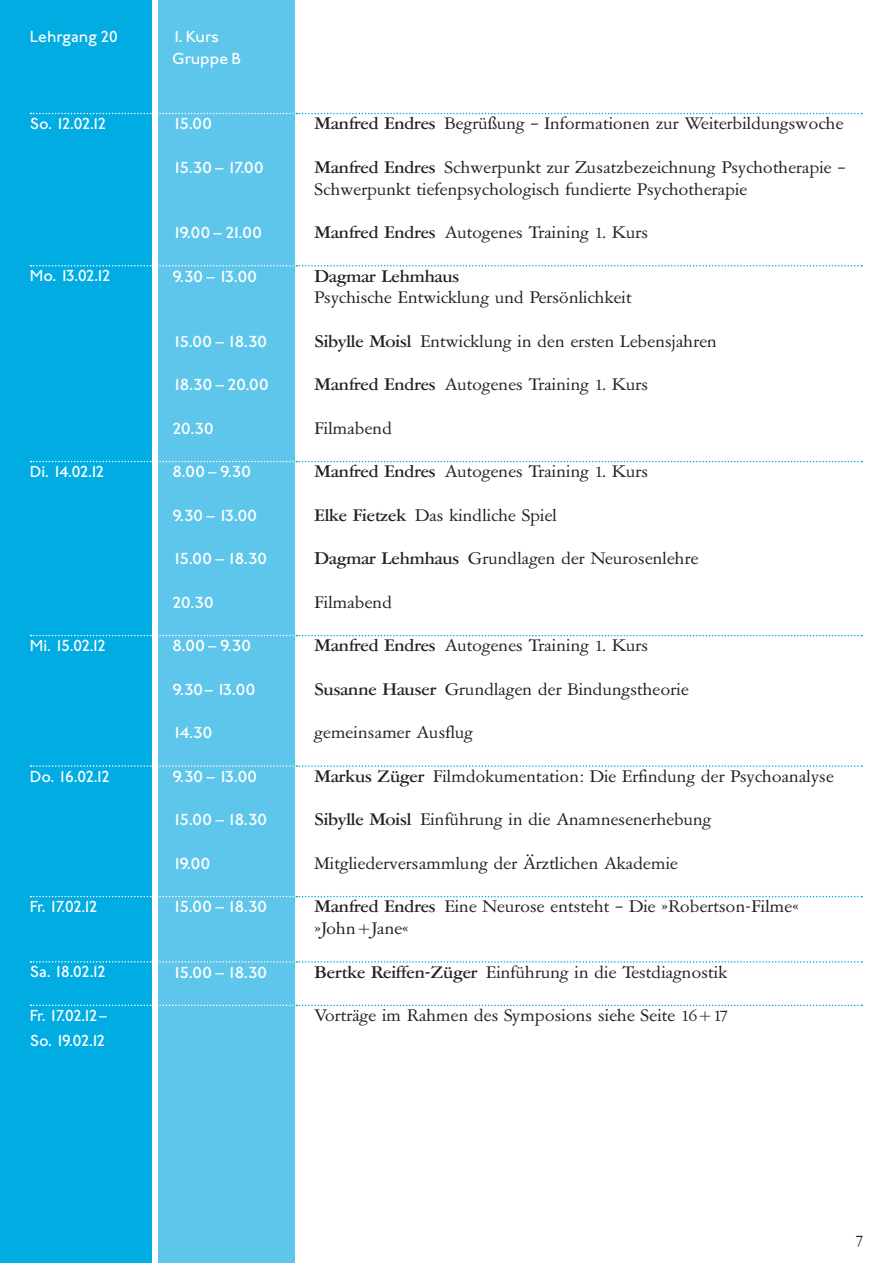
<style>
.page{position:relative;width:893px;height:1263px;background:#fff}
.page>*{position:absolute;margin:0;border:0;box-sizing:border-box;transform-origin:0 0}
.t1{font:16.5px/21.8px "Garamont Amsterdam BQ";color:#231f20;scale:1.09 1}
.t2{font:500 16.5px "Johnston ITC";letter-spacing:-.055em;color:#fff;scale:1.09 1}
.t3{font:500 16.5px "Johnston ITC";letter-spacing:-.055em;color:#fff}
.t4{font:500 16.5px/25px "Johnston ITC";letter-spacing:-.125em;color:#fff}
.t5{font:500 16.5px "Garamont Amsterdam BQ";color:#231f20;scale:1.09 1}
.t6{font:500 16.5px/21.8px "Johnston ITC";color:#fff}
.t7{font:500 16.5px "Johnston ITC";letter-spacing:-.005em;color:#fff}
.t8{font:16.5px "Garamont Amsterdam BQ";color:#231f20}
.s1{font-weight:500}
</style>
<div class="page">
<div style="left:0;top:0;width:152px;height:1263px;background:#00ace1"></div>
<div style="left:158px;top:0;width:136px;height:1263px;background:#5ec6eb"></div>
<svg style="left:31px;top:113px;width:831px;height:1px"></svg>
<svg style="left:30px;top:265px;width:832px;height:2px"></svg>
<svg style="left:31px;top:461px;width:831px;height:1px"></svg>
<svg style="left:31px;top:635px;width:831px;height:1px"></svg>
<svg style="left:31px;top:765px;width:831px;height:2px"></svg>
<svg style="left:31px;top:896px;width:831px;height:1px"></svg>
<svg style="left:31px;top:961px;width:831px;height:2px"></svg>
<svg style="left:31px;top:1004px;width:831px;height:2px"></svg>
<p class="t7" style="left:30px;top:27px;width:90px">Lehrgang 20</p>
<p class="t6" style="left:172px;top:26px;width:71px">1. Kurs<br>Gruppe B</p>
<p class="t3" style="left:30px;top:114px;width:79px">So. 12.02.12</p>
<p class="t3" style="left:30px;top:266px;width:83px">Mo. 13.02.12</p>
<p class="t3" style="left:30px;top:462px;width:77px">Di. 14.02.12</p>
<p class="t3" style="left:30px;top:636px;width:78px">Mi. 15.02.12</p>
<p class="t3" style="left:30px;top:766px;width:82px">Do. 16.02.12</p>
<p class="t3" style="left:30px;top:897px;width:70px">Fr. 17.02.12</p>
<p class="t3" style="left:30px;top:962px;width:78px">Sa. 18.02.12</p>
<p class="t4" style="left:30px;top:1003px;width:80px">Fr. 17.02.12–<br>So. 19.02.12</p>
<p class="t2" style="left:172px;top:114px;width:38px">15.00</p>
<p class="t1" style="left:315px;top:113px;width:487px"><span class="s1">Manfred Endres</span> Begrüßung – Informationen zur Weiterbildungswoche</p>
<p class="t2" style="left:172px;top:158px;width:86px">15.30 – 17.00</p>
<p class="t1" style="left:315px;top:157px;width:489px"><span class="s1">Manfred Endres</span> Schwerpunkt zur Zusatzbezeichnung Psychotherapie –<br>Schwerpunkt tiefenpsychologisch fundierte Psychotherapie</p>
<p class="t2" style="left:172px;top:223px;width:84px">19.00–21.00</p>
<p class="t1" style="left:315px;top:222px;width:308px"><span class="s1">Manfred Endres</span> Autogenes Training 1. Kurs</p>
<p class="t2" style="left:172px;top:266px;width:80px">9.30–13.00</p>
<p class="t5" style="left:315px;top:266px;width:134px">Dagmar Lehmhaus</p>
<p class="t1" style="left:315px;top:287px;width:292px">Psychische Entwicklung und Persönlichkeit</p>
<p class="t2" style="left:172px;top:332px;width:89px">15.00–18.30</p>
<p class="t1" style="left:315px;top:331px;width:371px"><span class="s1">Sibylle Moisl</span> Entwicklung in den ersten Lebensjahren</p>
<p class="t2" style="left:172px;top:375px;width:90px">18.30–20.00</p>
<p class="t1" style="left:315px;top:374px;width:308px"><span class="s1">Manfred Endres</span> Autogenes Training 1. Kurs</p>
<p class="t2" style="left:172px;top:419px;width:40px">20.30</p>
<p class="t1" style="left:315px;top:418px;width:73px">Filmabend</p>
<p class="t2" style="left:172px;top:462px;width:74px">8.00–9.30</p>
<p class="t1" style="left:315px;top:461px;width:308px"><span class="s1">Manfred Endres</span> Autogenes Training 1. Kurs</p>
<p class="t2" style="left:172px;top:506px;width:80px">9.30–13.00</p>
<p class="t1" style="left:315px;top:505px;width:224px"><span class="s1">Elke Fietzek</span> Das kindliche Spiel</p>
<p class="t2" style="left:172px;top:549px;width:89px">15.00–18.30</p>
<p class="t1" style="left:315px;top:548px;width:354px"><span class="s1">Dagmar Lehmhaus</span> Grundlagen der Neurosenlehre</p>
<p class="t2" style="left:172px;top:593px;width:40px">20.30</p>
<p class="t1" style="left:315px;top:592px;width:73px">Filmabend</p>
<p class="t2" style="left:172px;top:636px;width:74px">8.00–9.30</p>
<p class="t1" style="left:315px;top:635px;width:308px"><span class="s1">Manfred Endres</span> Autogenes Training 1. Kurs</p>
<p class="t2" style="left:172px;top:680px;width:78px">9.30–13.00</p>
<p class="t1" style="left:315px;top:679px;width:345px"><span class="s1">Susanne Hauser</span> Grundlagen der Bindungstheorie</p>
<p class="t2" style="left:172px;top:723px;width:39px">14.30</p>
<p class="t1" style="left:315px;top:722px;width:147px">gemeinsamer Ausflug</p>
<p class="t2" style="left:172px;top:767px;width:80px">9.30–13.00</p>
<p class="t1" style="left:315px;top:766px;width:478px"><span class="s1">Markus Züger</span> Filmdokumentation: Die Erfindung der Psychoanalyse</p>
<p class="t2" style="left:172px;top:810px;width:89px">15.00–18.30</p>
<p class="t1" style="left:315px;top:809px;width:366px"><span class="s1">Sibylle Moisl</span> Einführung in die Anamnesenerhebung</p>
<p class="t2" style="left:172px;top:854px;width:37px">19.00</p>
<p class="t1" style="left:315px;top:853px;width:335px">Mitgliederversammlung der Ärztlichen Akademie</p>
<p class="t2" style="left:172px;top:897px;width:89px">15.00–18.30</p>
<p class="t1" style="left:315px;top:896px;width:446px"><span class="s1">Manfred Endres</span> Eine Neurose entsteht – Die »Robertson-Filme« »John+Jane«</p>
<p class="t2" style="left:172px;top:962px;width:89px">15.00–18.30</p>
<p class="t1" style="left:315px;top:961px;width:380px"><span class="s1">Bertke Reiffen-Züger</span> Einführung in die Testdiagnostik</p>
<p class="t1" style="left:315px;top:1005px;width:381px">Vorträge im Rahmen des Symposions siehe Seite 16+17</p>
<p class="t8" style="left:856px;top:1230px;width:9px">7</p>
</div>
